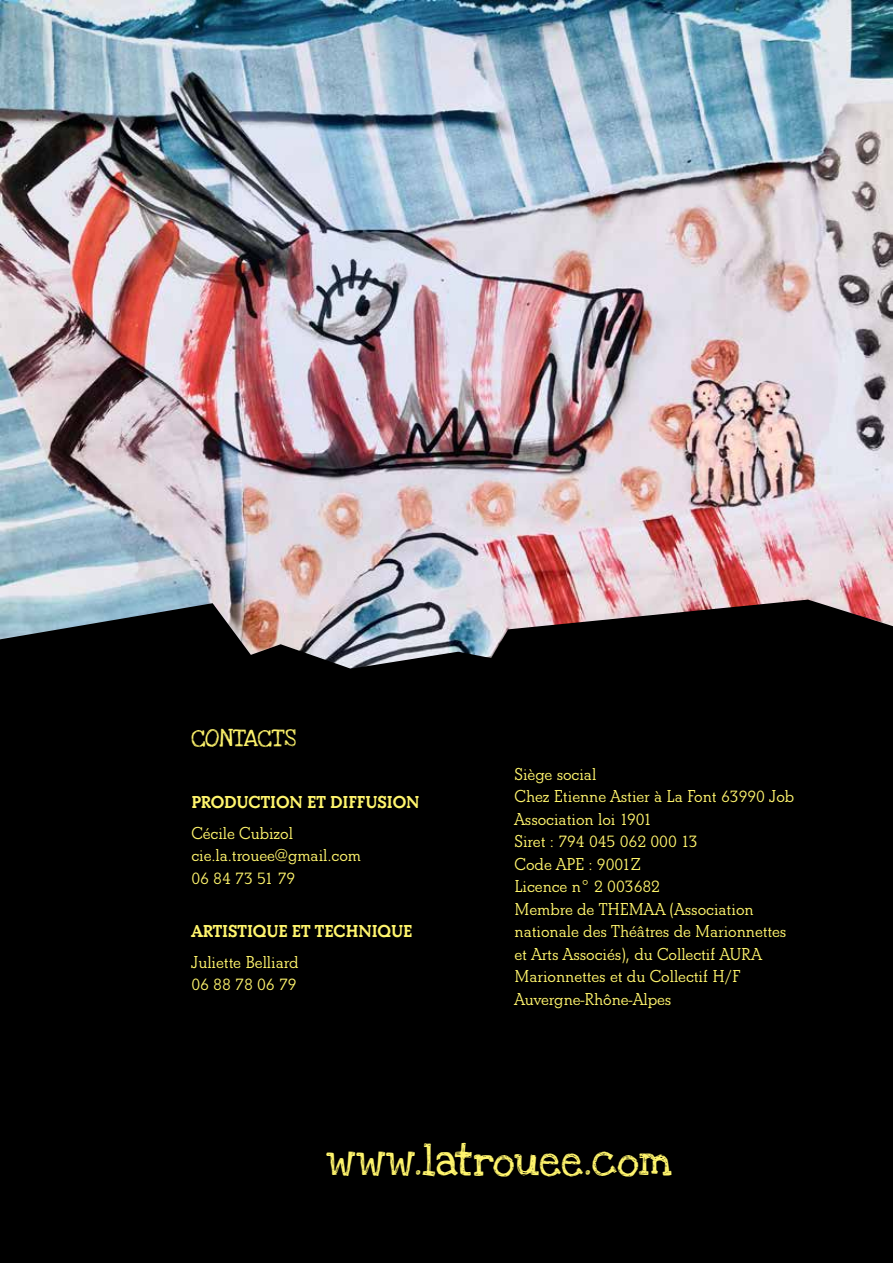
<style>
.page{position:relative;width:893px;height:1263px;background:#fff}
.page>*{position:absolute;margin:0;border:0;box-sizing:border-box;transform-origin:0 0}
.t1{font:31.2px "Love Ya Like A Sister";color:#fff56d}
.t2{font:600 18px/22.5px "Beton EF";letter-spacing:-.005em;color:#fff56d}
.t3{font:700 18px "Beton EF";letter-spacing:-.005em;color:#fff56d}
.t4{font:18px "Love Ya Like A Sister";letter-spacing:-.01em;color:#fff56d}
</style>
<div class="page">
<img style="left:0;top:0;width:893px;height:600px">
<div style="left:0;top:600px;width:893px;height:663px;background:#000"></div>
<div style="left:289px;top:1102px;width:413px;height:95px;background:#000"></div>
<p class="t4" style="left:191px;top:723px;width:106px">CONTACTS</p>
<p class="t3" style="left:191px;top:791px;width:230px">PRODUCTION ET DIFFUSION</p>
<p class="t2" style="left:191px;top:822px;width:171px">Cécile Cubizol cie.la.trouee@gmail.com<br>06 84 73 51 79</p>
<p class="t3" style="left:191px;top:920px;width:222px">ARTISTIQUE ET TECHNIQUE</p>
<p class="t2" style="left:191px;top:951px;width:109px">Juliette Belliard<br>06 88 78 06 79</p>
<p class="t2" style="left:514px;top:763px;width:281px">Siège social<br>Chez Etienne Astier à La Font 63990 Job<br>Association loi 1901<br>Siret : 794 045 062 000 13<br>Code APE : 9001Z<br>Licence n° 2 003682<br>Membre de THEMAA (Association nationale des Théâtres de Marionnettes et Arts Associés), du Collectif AURA<br>Marionnettes et du Collectif H/F<br>Auvergne-Rhône-Alpes</p>
<h1 class="t1" style="left:326px;top:1135px;width:348px">www.latrouee.com</h1>
</div>
